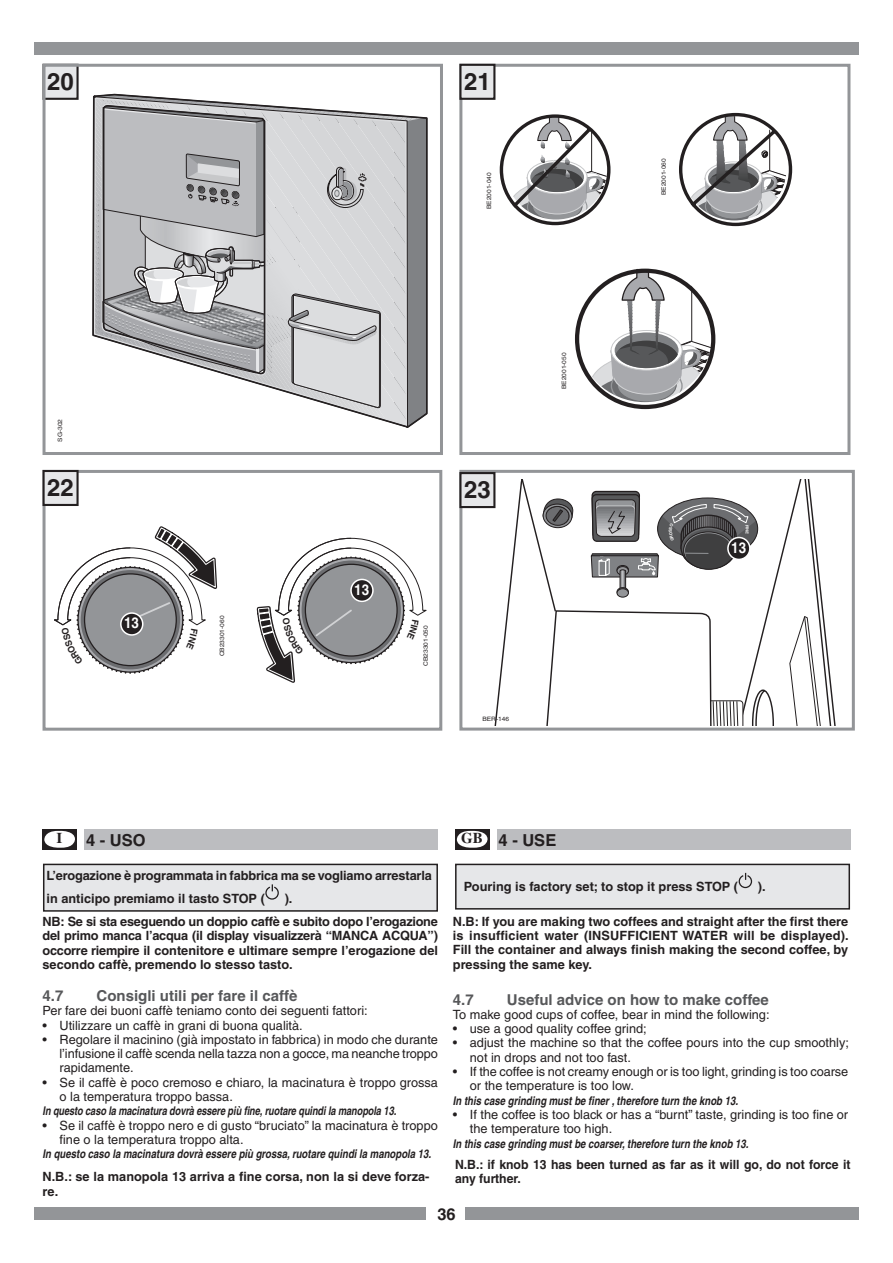
<style>
.page{position:relative;width:893px;height:1263px;background:#fff}
.page>*{position:absolute;margin:0;border:0;box-sizing:border-box;transform-origin:0 0}
.t1{font:700 24px "Helvetica";color:#231f20}
.t2{font:700 16.5px "Helvetica";color:#231f20}
.t3{font:700 15px "Helvetica";color:#57585a}
.t4{font:700 15px "Helvetica";color:#fff;scale:.9 1}
.t5{font:700 15px "Times";color:#231f20}
.t6{font:12.75px/14.2px "Helvetica";color:#231f20}
.t7{font:700 12.75px/14.2px "Helvetica";color:#231f20}
.t8{font:700 12.75px/14.2px "Helvetica";color:#231f20;scale:.96 1}
.t9{font:700 12.75px/23.4px "Helvetica";letter-spacing:-.02em;color:#231f20}
.t10{font:italic 700 12px "Helvetica";color:#231f20;scale:.8 1}
.t11{font:italic 700 12px "Helvetica";color:#231f20;scale:.77 1}
.t12{font:6px "Helvetica";color:#231f20;scale:1.1 1}
.t13{font:700 4.05px "Helvetica";color:#fff}
</style>
<div class="page">
<div style="left:466px;top:1207px;width:393px;height:13px;background:#939598"></div>
<div style="left:34px;top:1207px;width:391px;height:13px;background:#939598"></div>
<div style="left:34px;top:42px;width:825px;height:13px;background:#939598"></div>
<svg style="left:523px;top:480px;width:313px;height:246px"></svg>
<svg style="left:463px;top:480px;width:60px;height:246px"></svg>
<div style="left:459px;top:470px;width:396px;height:260px;border:3px solid #939598"></div>
<svg style="left:93px;top:95px;width:334px;height:333px"></svg>
<div style="left:459px;top:64px;width:391px;height:391px;border:3px solid #939598"></div>
<div style="left:44px;top:65px;width:34px;height:34px;background:#e6e7e9"></div>
<div style="left:43px;top:64px;width:36px;height:36px;border:2px solid #231f20"></div>
<div style="left:460px;top:65px;width:34px;height:34px;background:#e6e7e9"></div>
<div style="left:459px;top:64px;width:36px;height:36px;border:2px solid #231f20"></div>
<div style="left:460px;top:473px;width:34px;height:34px;background:#e6e7e9"></div>
<div style="left:459px;top:472px;width:36px;height:36px;border:2px solid #231f20"></div>
<div style="left:43px;top:64px;width:400px;height:391px;border:3px solid #939598"></div>
<div style="left:43px;top:470px;width:399px;height:261px;border:3px solid #939598"></div>
<div style="left:44px;top:471px;width:34px;height:34px;background:#e6e7e9"></div>
<div style="left:43px;top:470px;width:36px;height:36px;border:2px solid #231f20"></div>
<svg style="left:679px;top:112px;width:114px;height:115px"></svg>
<svg style="left:579px;top:269px;width:132px;height:132px"></svg>
<div style="left:569px;top:259px;width:152px;height:152px;border:9px solid #fff;border-radius:50%"></div>
<div style="left:575px;top:269px;width:140px;height:140px;border:4px solid #231f20;border-radius:50%"></div>
<svg style="left:499px;top:114px;width:112px;height:112px"></svg>
<div style="left:84px;top:829px;width:354px;height:20px;background:#bcbdc0"></div>
<div style="left:43px;top:829px;width:34px;height:20px;background:#231f20"></div>
<svg style="left:44px;top:831px;width:31px;height:17px"></svg>
<div style="left:44px;top:864px;width:393px;height:47px;background:#e6e7e9"></div>
<div style="left:43px;top:864px;width:395px;height:48px;border:2px solid #231f20"></div>
<svg style="left:265px;top:884px;width:14px;height:16px"></svg>
<div style="left:497px;top:829px;width:353px;height:20px;background:#bcbdc0"></div>
<svg style="left:455px;top:829px;width:34px;height:20px"></svg>
<svg style="left:457px;top:831px;width:31px;height:17px"></svg>
<div style="left:456px;top:864px;width:393px;height:45px;background:#e6e7e9"></div>
<div style="left:455px;top:864px;width:395px;height:45px;border:2px solid #231f20"></div>
<svg style="left:738px;top:872px;width:15px;height:17px"></svg>
<svg style="left:54px;top:526px;width:163px;height:148px"></svg>
<svg style="left:257px;top:537px;width:170px;height:146px"></svg>
<svg style="left:590px;top:490px;width:168px;height:103px"></svg>
<h1 class="t1" style="left:47px;top:67px;width:28px">20</h1>
<h1 class="t1" style="left:464px;top:67px;width:28px">21</h1>
<p class="t12" style="left:486px;top:209px;width:35px;rotate:-90deg">BE2001-040</p>
<p class="t12" style="left:57px;top:442px;width:22px;rotate:-90deg">SG-302</p>
<h1 class="t1" style="left:47px;top:473px;width:28px">22</h1>
<h1 class="t1" style="left:464px;top:475px;width:28px">23</h1>
<p class="t4" style="left:354px;top:580px;width:18px">13</p>
<p class="t4" style="left:124px;top:614px;width:18px">13</p>
<p class="t12" style="left:219px;top:656px;width:39px;rotate:-90deg">CB23301-060</p>
<p class="t12" style="left:422px;top:666px;width:39px;rotate:-90deg">CB23301-050</p>
<p class="t12" style="left:482px;top:716px;width:26px">BER-146</p>
<p class="t12" style="left:560px;top:389px;width:35px;rotate:-90deg">BE2001-050</p>
<p class="t12" style="left:660px;top:195px;width:35px;rotate:-90deg">BE2001-060</p>
<p class="t13" style="left:668px;top:532px;width:4px;rotate:-90deg">S</p>
<p class="t4" style="left:731px;top:539px;width:18px">13</p>
<p class="t5" style="left:57px;top:829px;width:7px">I</p>
<p class="t2" style="left:86px;top:830px;width:61px">4 - USO</p>
<p class="t7" style="left:46px;top:864px;width:387px;line-height:22.4px">L’erogazione è programmata in fabbrica ma se vogliamo arrestarla in anticipo premiamo il tasto STOP (</p>
<p class="t9" style="left:43px;top:886px;width:397px;text-indent:242px">).<br>NB: Se si sta eseguendo un doppio caffè e subito dopo l’erogazione</p>
<p class="t7" style="left:43px;top:928px;width:397px;text-align:justify">del primo manca l’acqua (il display visualizzerà “MANCA ACQUA”) occorre riempire il contenitore e ultimare sempre l’erogazione del secondo caffè, premendo lo stesso tasto.</p>
<p class="t3" style="left:43px;top:987px;width:22px">4.7</p>
<p class="t3" style="left:97px;top:987px;width:202px">Consigli utili per fare il caffè</p>
<p class="t6" style="left:43px;top:1004px;width:327px">Per fare dei buoni caffè teniamo conto dei seguenti fattori:</p>
<p class="t6" style="left:43px;top:1018px;width:262px">• Utilizzare un caffè in grani di buona qualità.</p>
<p class="t6" style="left:60px;top:1032px;width:380px;text-align:justify;text-indent:-17px">• Regolare il macinino (già impostato in fabbrica) in modo che durante l’infusione il caffè scenda nella tazza non a gocce, ma neanche troppo rapidamente.</p>
<p class="t6" style="left:60px;top:1075px;width:380px;text-indent:-17px">• Se il caffè è poco cremoso e chiaro, la macinatura è troppo grossa o la temperatura troppo bassa.</p>
<p class="t11" style="left:43px;top:1104px;width:461px">In questo caso la macinatura dovrà essere più fine, ruotare quindi la manopola 13.</p>
<p class="t6" style="left:60px;top:1118px;width:380px;text-indent:-17px">• Se il caffè è troppo nero e di gusto “bruciato” la macinatura è troppo fine o la temperatura troppo alta.</p>
<p class="t10" style="left:43px;top:1147px;width:487px">In questo caso la macinatura dovrà essere più grossa, ruotare quindi la manopola 13.</p>
<p class="t7" style="left:43px;top:1169px;width:388px">N.B.: se la manopola 13 arriva a fine corsa, non la si deve forza&shy;re.</p>
<p class="t2" style="left:461px;top:830px;width:97px"><sup>GB</sup> 4 - USE</p>
<p class="t7" style="left:464px;top:879px;width:276px">Pouring is factory set; to stop it press STOP (</p>
<p class="t7" style="left:758px;top:879px;width:9px">).</p>
<p class="t7" style="left:453px;top:914px;width:397px;text-align:justify">N.B: If you are making two coffees and straight after the first there is insufficient water (INSUFFICIENT WATER will be displayed).<br>Fill the container and always finish making the second coffee, by pressing the same key.</p>
<p class="t3" style="left:453px;top:990px;width:22px">4.7</p>
<p class="t3" style="left:507px;top:990px;width:263px">Useful advice on how to make coffee</p>
<p class="t6" style="left:453px;top:1007px;width:318px">To make good cups of coffee, bear in mind the following:</p>
<p class="t6" style="left:453px;top:1021px;width:195px">• use a good quality coffee grind;</p>
<p class="t6" style="left:470px;top:1036px;width:381px;text-indent:-17px">• adjust the machine so that the coffee pours into the cup smoothly; not in drops and not too fast.</p>
<p class="t6" style="left:470px;top:1064px;width:380px;text-indent:-17px">• If the coffee is not creamy enough or is too light, grinding is too coarse or the temperature is too low.</p>
<p class="t10" style="left:453px;top:1093px;width:358px">In this case grinding must be finer , therefore turn the knob 13.</p>
<p class="t6" style="left:470px;top:1107px;width:380px;text-indent:-17px">• If the coffee is too black or has a “burnt” taste, grinding is too fine or the temperature too high.</p>
<p class="t10" style="left:453px;top:1136px;width:371px">In this case grinding must be coarser, therefore turn the knob 13.</p>
<p class="t8" style="left:455px;top:1157px;width:413px">N.B.: if knob 13 has been turned as far as it will go, do not force it any further.</p>
<p class="t2" style="left:437px;top:1204px;width:20px">36</p>
</div>
